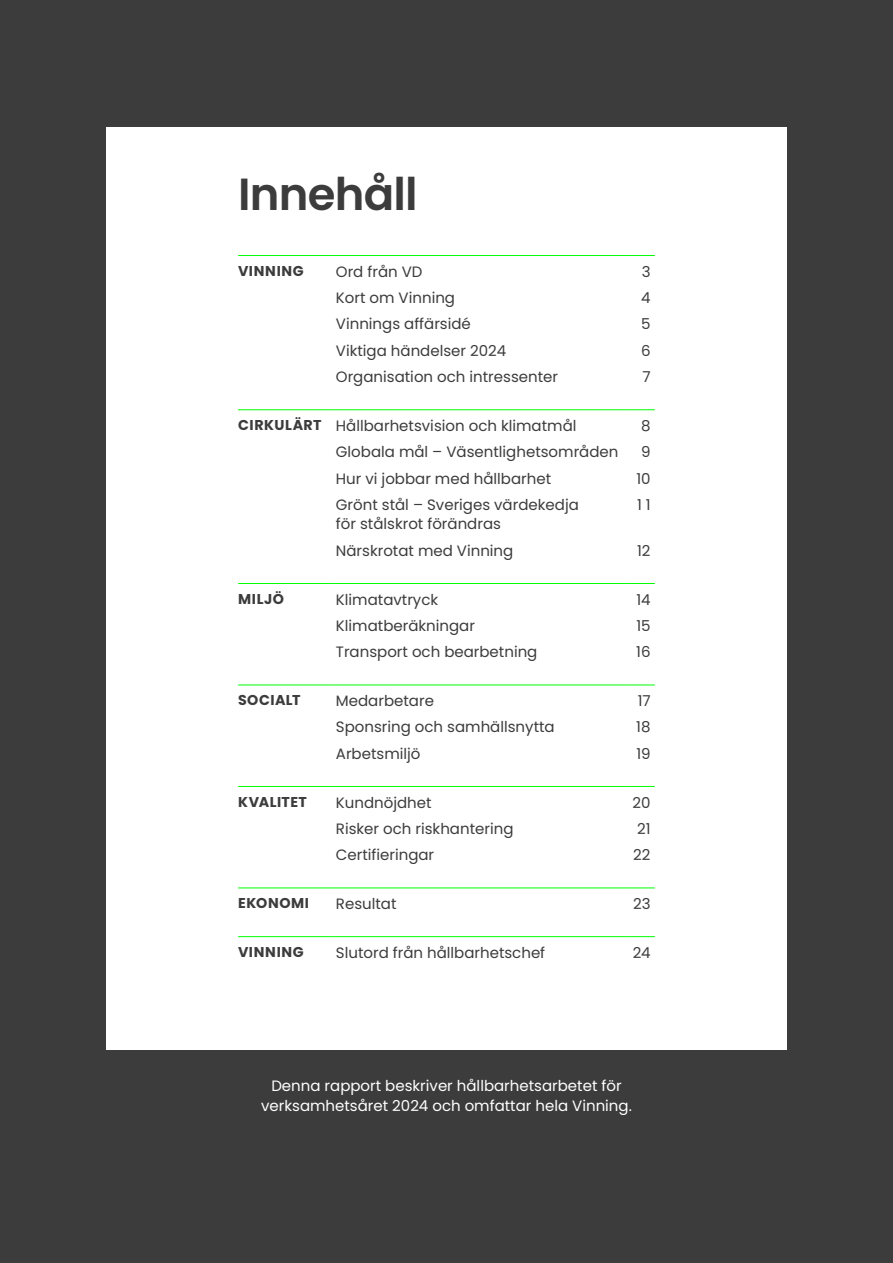
<style>
.page{position:relative;width:893px;height:1263px;background:#3c3c3c}
.page>*{position:absolute;margin:0;border:0;box-sizing:border-box;transform-origin:0 0}
.t1{font:600 45px "Poppins";letter-spacing:-.015em;color:#3c3c3c}
.Pre_H1{font:15px/19.5px "Poppins";color:#3c3c3c}
.t2{font:15px/19.5px "Poppins";color:#fff;text-align:center}
.Pre_H1-2{font:700 14.25px "Poppins";letter-spacing:.04em;color:#3c3c3c}
</style>
<div class="page">
<div style="left:106px;top:128px;width:681px;height:922px;background:#fff"></div>
<hr style="left:238px;top:255px;width:98px;height:1px;background:#00ff02">
<hr style="left:336px;top:255px;width:289px;height:1px;background:#00ff02">
<hr style="left:625px;top:255px;width:30px;height:1px;background:#00ff02">
<hr style="left:238px;top:409px;width:98px;height:1px;background:#00ff02">
<hr style="left:336px;top:409px;width:289px;height:1px;background:#00ff02">
<hr style="left:625px;top:409px;width:30px;height:1px;background:#00ff02">
<hr style="left:238px;top:583px;width:98px;height:1px;background:#00ff02">
<hr style="left:336px;top:583px;width:289px;height:1px;background:#00ff02">
<hr style="left:625px;top:583px;width:30px;height:1px;background:#00ff02">
<hr style="left:238px;top:685px;width:98px;height:1px;background:#00ff02">
<hr style="left:336px;top:685px;width:289px;height:1px;background:#00ff02">
<hr style="left:625px;top:685px;width:30px;height:1px;background:#00ff02">
<hr style="left:238px;top:786px;width:98px;height:1px;background:#00ff02">
<hr style="left:336px;top:786px;width:289px;height:1px;background:#00ff02">
<hr style="left:625px;top:786px;width:30px;height:1px;background:#00ff02">
<hr style="left:238px;top:887px;width:98px;height:1px;background:#00ff02">
<hr style="left:336px;top:887px;width:289px;height:1px;background:#00ff02">
<hr style="left:625px;top:887px;width:30px;height:1px;background:#00ff02">
<hr style="left:238px;top:936px;width:98px;height:1px;background:#00ff02">
<hr style="left:336px;top:936px;width:289px;height:1px;background:#00ff02">
<hr style="left:625px;top:936px;width:30px;height:1px;background:#00ff02">
<h2 class="t1" style="left:238px;top:168px;width:181px">Innehåll</h2>
<p class="Pre_H1-2" style="left:238px;top:263px;width:67px">VINNING</p>
<p class="Pre_H1" style="left:336px;top:262px;width:88px">Ord från VD</p>
<p class="Pre_H1" style="left:642px;top:262px;width:10px">3</p>
<p class="Pre_H1" style="left:336px;top:288px;width:121px">Kort om Vinning</p>
<p class="Pre_H1" style="left:641px;top:288px;width:11px">4</p>
<p class="Pre_H1" style="left:336px;top:314px;width:137px">Vinnings affärsidé</p>
<p class="Pre_H1" style="left:641px;top:314px;width:11px">5</p>
<p class="Pre_H1" style="left:336px;top:341px;width:172px">Viktiga händelser 2024</p>
<p class="Pre_H1" style="left:641px;top:341px;width:11px">6</p>
<p class="Pre_H1" style="left:336px;top:367px;width:224px">Organisation och intressenter</p>
<p class="Pre_H1" style="left:642px;top:367px;width:10px">7</p>
<p class="Pre_H1-2" style="left:238px;top:417px;width:85px">CIRKULÄRT</p>
<p class="Pre_H1" style="left:336px;top:416px;width:242px">Hållbarhetsvision och klimatmål</p>
<p class="Pre_H1" style="left:641px;top:416px;width:11px">8</p>
<p class="Pre_H1" style="left:336px;top:442px;width:284px">Globala mål – Väsentlighetsområden</p>
<p class="Pre_H1" style="left:641px;top:442px;width:11px">9</p>
<p class="Pre_H1" style="left:336px;top:469px;width:217px">Hur vi jobbar med hållbarhet</p>
<p class="Pre_H1" style="left:636px;top:469px;width:16px">10</p>
<p class="Pre_H1" style="left:336px;top:495px;width:244px">Grönt stål – Sveriges värdekedja för stålskrot förändras</p>
<p class="Pre_H1" style="left:637px;top:495px;width:15px">1 1</p>
<p class="Pre_H1" style="left:336px;top:541px;width:179px">Närskrotat med Vinning</p>
<p class="Pre_H1" style="left:637px;top:541px;width:15px">12</p>
<p class="Pre_H1-2" style="left:238px;top:590px;width:47px">MILJÖ</p>
<p class="Pre_H1" style="left:336px;top:590px;width:104px">Klimatavtryck</p>
<p class="Pre_H1" style="left:637px;top:590px;width:16px">14</p>
<p class="Pre_H1" style="left:336px;top:616px;width:141px">Klimatberäkningar</p>
<p class="Pre_H1" style="left:636px;top:616px;width:16px">15</p>
<p class="Pre_H1" style="left:336px;top:642px;width:203px">Transport och bearbetning</p>
<p class="Pre_H1" style="left:636px;top:642px;width:16px">16</p>
<p class="Pre_H1-2" style="left:238px;top:692px;width:64px">SOCIALT</p>
<p class="Pre_H1" style="left:336px;top:691px;width:100px">Medarbetare</p>
<p class="Pre_H1" style="left:638px;top:691px;width:14px">17</p>
<p class="Pre_H1" style="left:336px;top:717px;width:220px">Sponsring och samhällsnytta</p>
<p class="Pre_H1" style="left:636px;top:717px;width:16px">18</p>
<p class="Pre_H1" style="left:336px;top:744px;width:86px">Arbetsmiljö</p>
<p class="Pre_H1" style="left:636px;top:744px;width:16px">19</p>
<p class="Pre_H1-2" style="left:238px;top:793px;width:70px">KVALITET</p>
<p class="Pre_H1" style="left:336px;top:793px;width:97px">Kundnöjdhet</p>
<p class="Pre_H1" style="left:633px;top:793px;width:19px">20</p>
<p class="Pre_H1" style="left:336px;top:819px;width:179px">Risker och riskhantering</p>
<p class="Pre_H1" style="left:637px;top:819px;width:15px">21</p>
<p class="Pre_H1" style="left:336px;top:845px;width:100px">Certifieringar</p>
<p class="Pre_H1" style="left:633px;top:845px;width:19px">22</p>
<p class="Pre_H1-2" style="left:238px;top:895px;width:73px">EKONOMI</p>
<p class="Pre_H1" style="left:336px;top:894px;width:62px">Resultat</p>
<p class="Pre_H1" style="left:633px;top:894px;width:19px">23</p>
<p class="Pre_H1-2" style="left:238px;top:944px;width:67px">VINNING</p>
<p class="Pre_H1" style="left:336px;top:943px;width:211px">Slutord från hållbarhetschef</p>
<p class="Pre_H1" style="left:633px;top:943px;width:19px">24</p>
<p class="t2" style="left:261px;top:1076px;width:372px">Denna rapport beskriver hållbarhetsarbetet för verksamhetsåret 2024 och omfattar hela Vinning.</p>
</div>
